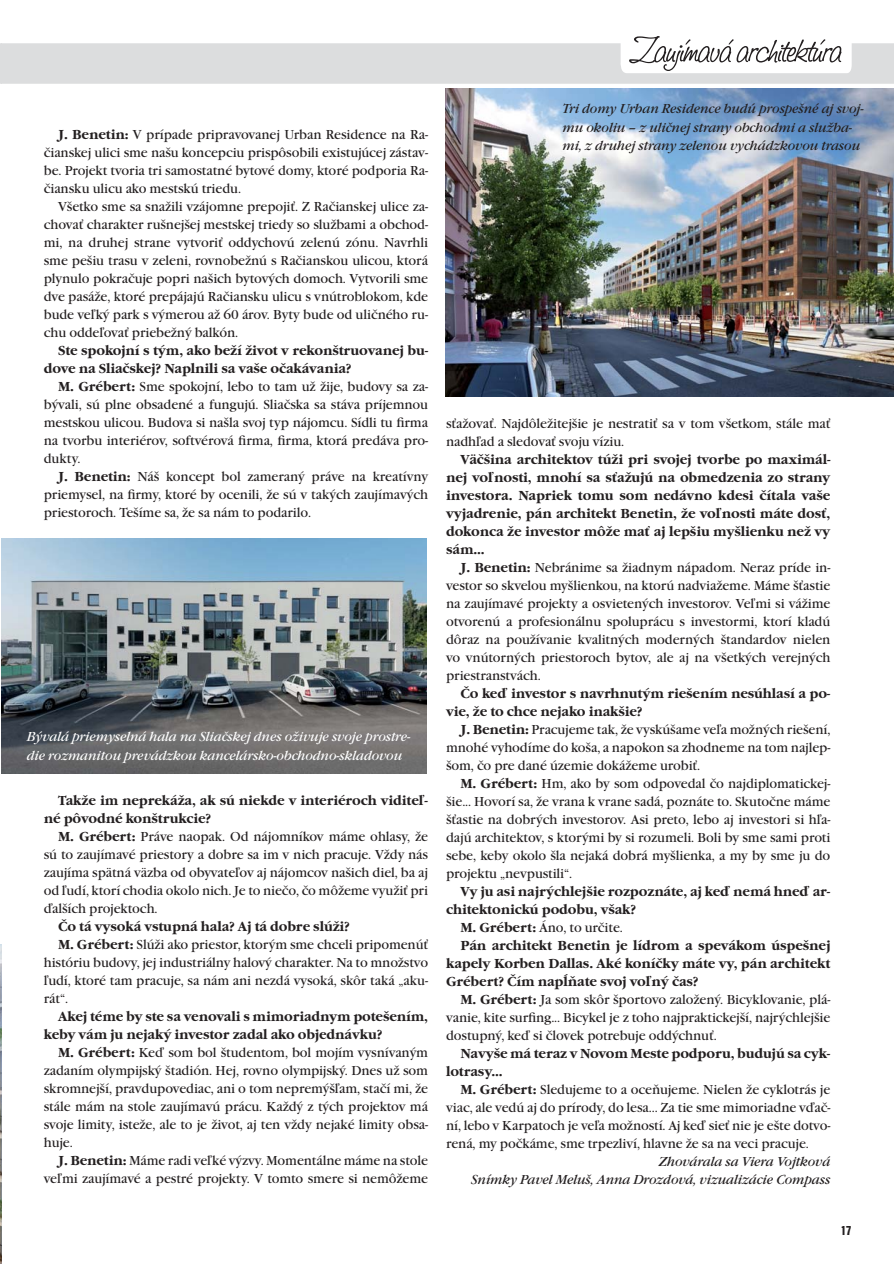
<style>
.page{position:relative;width:894px;height:1264px;background:#fff}
.page>*{position:absolute;margin:0;border:0;box-sizing:border-box;transform-origin:0 0}
.t1{font:13.5px/18px "Garamond Itc TOT";letter-spacing:-.01em;color:#231f20;text-align:justify}
.t2{font:700 13.5px/18px "Garamond Itc TOT";letter-spacing:-.01em;color:#231f20}
.t3{font:italic 13.5px/18.8px "Garamond Itc TOT";letter-spacing:-.01em;color:#231f20;text-align:right}
.t4{font:italic 13.5px/18.8px "Garamond Itc TOT";letter-spacing:-.01em;color:#fff}
.t5{font:13.5px "Nimbus Sans DOT Blac Cond";color:#231f20}
.s1{font-weight:700}
</style>
<div class="page">
<svg style="left:0;top:36px;width:894px;height:48px"></svg>
<img style="left:445px;top:89px;width:449px;height:308px">
<img style="left:1px;top:538px;width:425px;height:236px">
<img style="left:0;top:944px;width:1px;height:320px">
<p class="t1" style="left:44px;top:127px;width:386px;text-indent:14px"><span class="s1">J. Benetin:</span> V prípade pripravovanej Urban Residence na Ra&shy;čianskej ulici sme našu koncepciu prispôsobili existujúcej zástav&shy;be. Projekt tvoria tri samostatné bytové domy, ktoré podporia Ra&shy;čiansku ulicu ako mestskú triedu.</p>
<p class="t1" style="left:44px;top:199px;width:386px;text-indent:14px">Všetko sme sa snažili vzájomne prepojiť. Z Račianskej ulice za&shy;chovať charakter rušnejšej mestskej triedy so službami a obchod&shy;mi, na druhej strane vytvoriť oddychovú zelenú zónu. Navrhli sme pešiu trasu v zeleni, rovnobežnú s Račianskou ulicou, ktorá plynulo pokračuje popri našich bytových domoch. Vytvorili sme dve pasáže, ktoré prepájajú Račiansku ulicu s vnútroblokom, kde bude veľký park s výmerou až 60 árov. Byty bude od uličného ru&shy;chu oddeľovať priebežný balkón.</p>
<p class="t2" style="left:44px;top:342px;width:386px;text-indent:14px">Ste spokojní s tým, ako beží život v rekonštruovanej bu&shy;dove na Sliačskej? Naplnili sa vaše očakávania?</p>
<p class="t1" style="left:44px;top:379px;width:386px;text-indent:14px"><span class="s1">M. Grébert:</span> Sme spokojní, lebo to tam už žije, budovy sa za&shy;bývali, sú plne obsadené a fungujú. Sliačska sa stáva príjemnou mestskou ulicou. Budova si našla svoj typ nájomcu. Sídli tu firma na tvorbu interiérov, softvérová firma, firma, ktorá predáva pro&shy;dukty.</p>
<p class="t1" style="left:44px;top:469px;width:386px;text-indent:14px"><span class="s1">J. Benetin:</span> Náš koncept bol zameraný práve na kreatívny priemysel, na firmy, ktoré by ocenili, že sú v takých zaujímavých priestoroch. Tešíme sa, že sa nám to podarilo.</p>
<p class="t4" style="left:27px;top:728px;width:385px">Bývalá priemyselná hala na Sliačskej dnes oživuje svoje prostre&shy;die rozmanitou prevádzkou kancelársko-obchodno-skladovou</p>
<p class="t2" style="left:44px;top:792px;width:386px;text-indent:14px">Takže im neprekáža, ak sú niekde v interiéroch viditeľ&shy;né pôvodné konštrukcie?</p>
<p class="t1" style="left:44px;top:829px;width:386px;text-indent:14px"><span class="s1">M. Grébert:</span> Práve naopak. Od nájomníkov máme ohlasy, že sú to zaujímavé priestory a dobre sa im v nich pracuje. Vždy nás zaujíma spätná väzba od obyvateľov aj nájomcov našich diel, ba aj od ľudí, ktorí chodia okolo nich. Je to niečo, čo môžeme využiť pri ďalších projektoch.</p>
<p class="t2" style="left:58px;top:918px;width:293px">Čo tá vysoká vstupná hala? Aj tá dobre slúži?</p>
<p class="t1" style="left:58px;top:937px;width:371px"><span class="s1">M. Grébert:</span> Slúži ako priestor, ktorým sme chceli pripomenúť</p>
<p class="t1" style="left:44px;top:955px;width:386px">históriu budovy, jej industriálny halový charakter. Na to množstvo</p>
<p class="t1" style="left:44px;top:973px;width:386px">ľudí, ktoré tam pracuje, sa nám ani nezdá vysoká, skôr taká „aku-</p>
<p class="t1" style="left:44px;top:991px;width:26px">rát“.</p>
<p class="t2" style="left:44px;top:1008px;width:386px;text-indent:14px">Akej téme by ste sa venovali s mimoriadnym potešením, keby vám ju nejaký investor zadal ako objednávku?</p>
<p class="t1" style="left:44px;top:1045px;width:386px;text-indent:14px"><span class="s1">M. Grébert:</span> Keď som bol študentom, bol mojím vysnívaným zadaním olympijský štadión. Hej, rovno olympijský. Dnes už som skromnejší, pravdupovediac, ani o tom nepremýšľam, stačí mi, že stále mám na stole zaujímavú prácu. Každý z tých projektov má svoje limity, isteže, ale to je život, aj ten vždy nejaké limity obsa&shy;huje.</p>
<p class="t1" style="left:44px;top:1153px;width:386px;text-align:right"><span class="s1">J. Benetin:</span> Máme radi veľké výzvy. Momentálne máme na stole veľmi zaujímavé a pestré projekty. V tomto smere si nemôžeme</p>
<p class="t3" style="left:563px;top:100px;width:303px;text-align:left">Tri domy Urban Residence budú prospešné aj svoj&shy;mu okoliu – z uličnej strany obchodmi a služba&shy;mi, z druhej strany zelenou vychádzkovou trasou</p>
<p class="t1" style="left:446px;top:415px;width:386px">sťažovať. Najdôležitejšie je nestratiť sa v tom všetkom, stále mať nadhľad a sledovať svoju víziu.</p>
<p class="t2" style="left:446px;top:450px;width:386px;text-align:justify;text-indent:14px">Väčšina architektov túži pri svojej tvorbe po maximál&shy;nej voľnosti, mnohí sa sťažujú na obmedzenia zo strany investora. Napriek tomu som nedávno kdesi čítala vaše vyjadrenie, pán architekt Benetin, že voľnosti máte dosť, dokonca že investor môže mať aj lepšiu myšlienku než vy sám...</p>
<p class="t1" style="left:446px;top:559px;width:386px;text-indent:14px"><span class="s1">J. Benetin:</span> Nebránime sa žiadnym nápadom. Neraz príde in&shy;vestor so skvelou myšlienkou, na ktorú nadviažeme. Máme šťastie na zaujímavé projekty a osvietených investorov. Veľmi si vážime otvorenú a profesionálnu spoluprácu s investormi, ktorí kladú dôraz na používanie kvalitných moderných štandardov nielen vo vnútorných priestoroch bytov, ale aj na všetkých verejných priestranstvách.</p>
<p class="t2" style="left:446px;top:684px;width:386px;text-indent:14px">Čo keď investor s navrhnutým riešením nesúhlasí a po&shy;vie, že to chce nejako inakšie?</p>
<p class="t1" style="left:446px;top:721px;width:386px;text-indent:14px"><span class="s1">J. Benetin:</span> Pracujeme tak, že vyskúšame veľa možných riešení, mnohé vyhodíme do koša, a napokon sa zhodneme na tom najlep&shy;šom, čo pre dané územie dokážeme urobiť.</p>
<p class="t1" style="left:446px;top:775px;width:386px;text-indent:14px"><span class="s1">M. Grébert:</span> Hm, ako by som odpovedal čo najdiplomatickej&shy;šie... Hovorí sa, že vrana k vrane sadá, poznáte to. Skutočne máme šťastie na dobrých investorov. Asi preto, lebo aj investori si hľa&shy;dajú architektov, s ktorými by si rozumeli. Boli by sme sami proti sebe, keby okolo šla nejaká dobrá myšlienka, a my by sme ju do projektu „nevpustili“.</p>
<p class="t2" style="left:460px;top:882px;width:371px">Vy ju asi najrýchlejšie rozpoznáte, aj keď nemá hneď ar-</p>
<p class="t2" style="left:446px;top:900px;width:192px">chitektonickú podobu, však?</p>
<p class="t1" style="left:460px;top:919px;width:164px"><span class="s1">M. Grébert:</span> Áno, to určite.</p>
<p class="t2" style="left:460px;top:936px;width:372px">Pán architekt Benetin je lídrom a spevákom úspešnej</p>
<p class="t2" style="left:446px;top:954px;width:386px">kapely Korben Dallas. Aké koníčky máte vy, pán architekt</p>
<p class="t2" style="left:446px;top:972px;width:254px">Grébert? Čím napĺňate svoj voľný čas?</p>
<p class="t1" style="left:460px;top:991px;width:371px"><span class="s1">M. Grébert:</span> Ja som skôr športovo založený. Bicyklovanie, plá-</p>
<p class="t1" style="left:446px;top:1009px;width:386px">vanie, kite surfing... Bicykel je z toho najpraktickejší, najrýchlejšie</p>
<p class="t1" style="left:446px;top:1027px;width:272px">dostupný, keď si človek potrebuje oddýchnuť.</p>
<p class="t2" style="left:446px;top:1044px;width:386px;text-indent:14px">Navyše má teraz v Novom Meste podporu, budujú sa cyk&shy;lotrasy...</p>
<p class="t1" style="left:446px;top:1081px;width:386px;text-indent:14px"><span class="s1">M. Grébert:</span> Sledujeme to a oceňujeme. Nielen že cyklotrás je viac, ale vedú aj do prírody, do lesa... Za tie sme mimoriadne vďač&shy;ní, lebo v Karpatoch je veľa možností. Aj keď sieť nie je ešte dotvo&shy;rená, my počkáme, sme trpezliví, hlavne že sa na veci pracuje.</p>
<p class="t3" style="left:471px;top:1153px;width:361px;line-height:18px">Zhovárala sa Viera Vojtková<br>Snímky Pavel Meluš, Anna Drozdová, vizualizácie Compass</p>
<p class="t5" style="left:841px;top:1225px;width:13px">17</p>
</div>
